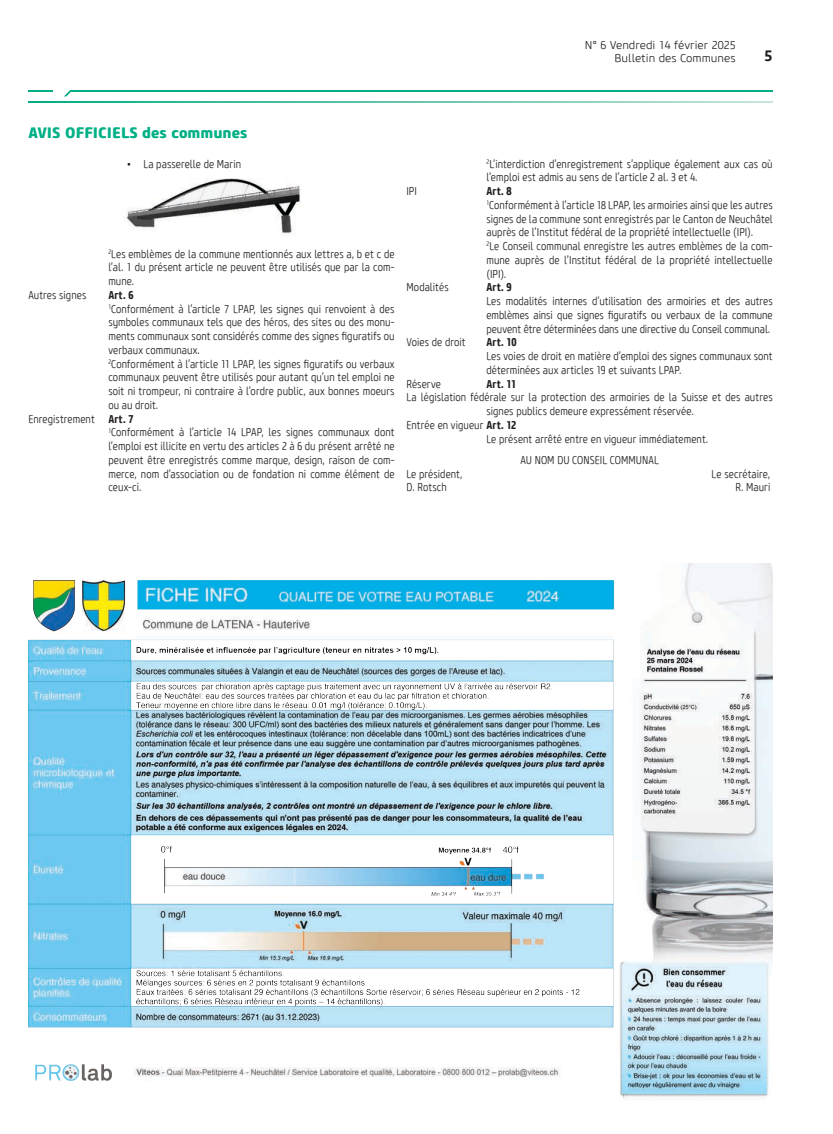
<style>
.page{position:relative;width:833px;height:1134px;background:#fff}
.page>*{position:absolute;margin:0;border:0;box-sizing:border-box;transform-origin:0 0}
.t1{font:800 15px "Core Sans M75";color:#00b086}
.t2{font:700 15px "Core Sans M65";color:#231f20}
.t3{font:300 11.25px/13.8px "Core Sans M37 Cn";letter-spacing:.005em;color:#231f20}
.t4{font:300 11.25px/13.5px "Core Sans M35";color:#231f20;text-align:right}
.t5{font:700 11.25px "Core Sans M67 Cn";letter-spacing:.01em;color:#231f20}
.s1{font-family:"Core Sans M67 Cn";font-weight:700}
</style>
<div class="page">
<svg style="left:28px;top:101px;width:744px;height:2px"></svg>
<hr style="left:70px;top:90px;width:702px;height:2px;background:#06ac84">
<hr style="left:28px;top:90px;width:25px;height:2px;background:#06ac84">
<svg style="left:64px;top:90px;width:7px;height:6px"></svg>
<img style="left:28px;top:564px;width:744px;height:536px">
<img style="left:126px;top:178px;width:174px;height:58px">
<p class="t4" style="left:585px;top:39px;width:152px">N° 6 Vendredi 14 février 2025<br>Bulletin des Communes</p>
<h1 class="t2" style="left:764px;top:46px;width:10px">5</h1>
<h1 class="t1" style="left:28px;top:123px;width:221px">AVIS OFFICIELS des communes</h1>
<p class="t3" style="left:127px;top:157px;width:115px">• La passerelle de Marin</p>
<p class="t3" style="left:108px;top:247px;width:288px;text-align:justify"><sup>2</sup>Les emblèmes de la commune mentionnés aux lettres a, b et c de l’al. 1 du présent article ne peuvent être utilisés que par la com&shy;mune.</p>
<p class="t3" style="left:28px;top:288px;width:60px">Autres signes</p>
<p class="t5" style="left:108px;top:288px;width:27px">Art. 6</p>
<p class="t3" style="left:108px;top:302px;width:288px"><sup>1</sup>Conformément à l’article 7 LPAP, les signes qui renvoient à des</p>
<p class="t3" style="left:108px;top:316px;width:288px">symboles communaux tels que des héros, des sites ou des monu-</p>
<p class="t3" style="left:108px;top:330px;width:288px">ments communaux sont considérés comme des signes figuratifs ou</p>
<p class="t3" style="left:108px;top:343px;width:93px">verbaux communaux.</p>
<p class="t3" style="left:108px;top:357px;width:288px"><sup>2</sup>Conformément à l’article 11 LPAP, les signes figuratifs ou verbaux</p>
<p class="t3" style="left:108px;top:371px;width:288px">communaux peuvent être utilisés pour autant qu’un tel emploi ne</p>
<p class="t3" style="left:108px;top:385px;width:288px">soit ni trompeur, ni contraire à l’ordre public, aux bonnes moeurs</p>
<p class="t3" style="left:108px;top:398px;width:51px">ou au droit.</p>
<p class="t3" style="left:28px;top:412px;width:107px">Enregistrement <span class="s1">Art. 7</span></p>
<p class="t3" style="left:108px;top:426px;width:288px"><sup>1</sup>Conformément à l’article 14 LPAP, les signes communaux dont</p>
<p class="t3" style="left:108px;top:440px;width:288px">l’emploi est illicite en vertu des articles 2 à 6 du présent arrêté ne</p>
<p class="t3" style="left:108px;top:453px;width:288px">peuvent être enregistrés comme marque, design, raison de com-</p>
<p class="t3" style="left:108px;top:467px;width:288px">merce, nom d’association ou de fondation ni comme élément de</p>
<p class="t3" style="left:108px;top:481px;width:35px">ceux-ci.</p>
<p class="t3" style="left:486px;top:157px;width:288px"><sup>2</sup>L’interdiction d’enregistrement s’applique également aux cas où l’emploi est admis au sens de l’article 2 al. 3 et 4.</p>
<p class="t3" style="left:406px;top:185px;width:12px">IPI</p>
<p class="t5" style="left:486px;top:184px;width:27px">Art. 8</p>
<p class="t3" style="left:486px;top:198px;width:288px"><sup>1</sup>Conformément à l’article 18 LPAP, les armoiries ainsi que les autres signes de la commune sont enregistrés par le Canton de Neuchâtel auprès de l’Institut fédéral de la propriété intellectuelle (IPI).<br><sup>2</sup>Le Conseil communal enregistre les autres emblèmes de la com&shy;mune auprès de l’Institut fédéral de la propriété intellectuelle (IPI).</p>
<p class="t3" style="left:406px;top:281px;width:44px">Modalités</p>
<p class="t5" style="left:486px;top:280px;width:27px">Art. 9</p>
<p class="t3" style="left:486px;top:295px;width:288px;text-align:justify">Les modalités internes d’utilisation des armoiries et des autres emblèmes ainsi que signes figuratifs ou verbaux de la commune peuvent être déterminées dans une directive du Conseil communal.</p>
<p class="t3" style="left:406px;top:336px;width:61px">Voies de droit</p>
<p class="t5" style="left:486px;top:335px;width:32px">Art. 10</p>
<p class="t3" style="left:486px;top:350px;width:288px">Les voies de droit en matière d’emploi des signes communaux sont déterminées aux articles 19 et suivants LPAP.</p>
<p class="t3" style="left:406px;top:377px;width:36px">Réserve</p>
<p class="t5" style="left:486px;top:376px;width:31px">Art. 11</p>
<p class="t3" style="left:406px;top:391px;width:368px">La législation fédérale sur la protection des armoiries de la Suisse et des autres</p>
<p class="t3" style="left:486px;top:405px;width:209px">signes publics demeure expressément réservée.</p>
<p class="t3" style="left:406px;top:418px;width:111px">Entrée en vigueur <span class="s1">Art. 12</span></p>
<p class="t3" style="left:486px;top:432px;width:223px">Le présent arrêté entre en vigueur immédiatement.</p>
<p class="t3" style="left:520px;top:453px;width:140px">AU NOM DU CONSEIL COMMUNAL</p>
<p class="t3" style="left:406px;top:467px;width:58px">Le président,</p>
<p class="t3" style="left:711px;top:467px;width:60px">Le secrétaire,</p>
<p class="t3" style="left:406px;top:481px;width:42px">D. Rotsch</p>
<p class="t3" style="left:735px;top:481px;width:36px">R. Mauri</p>
</div>
